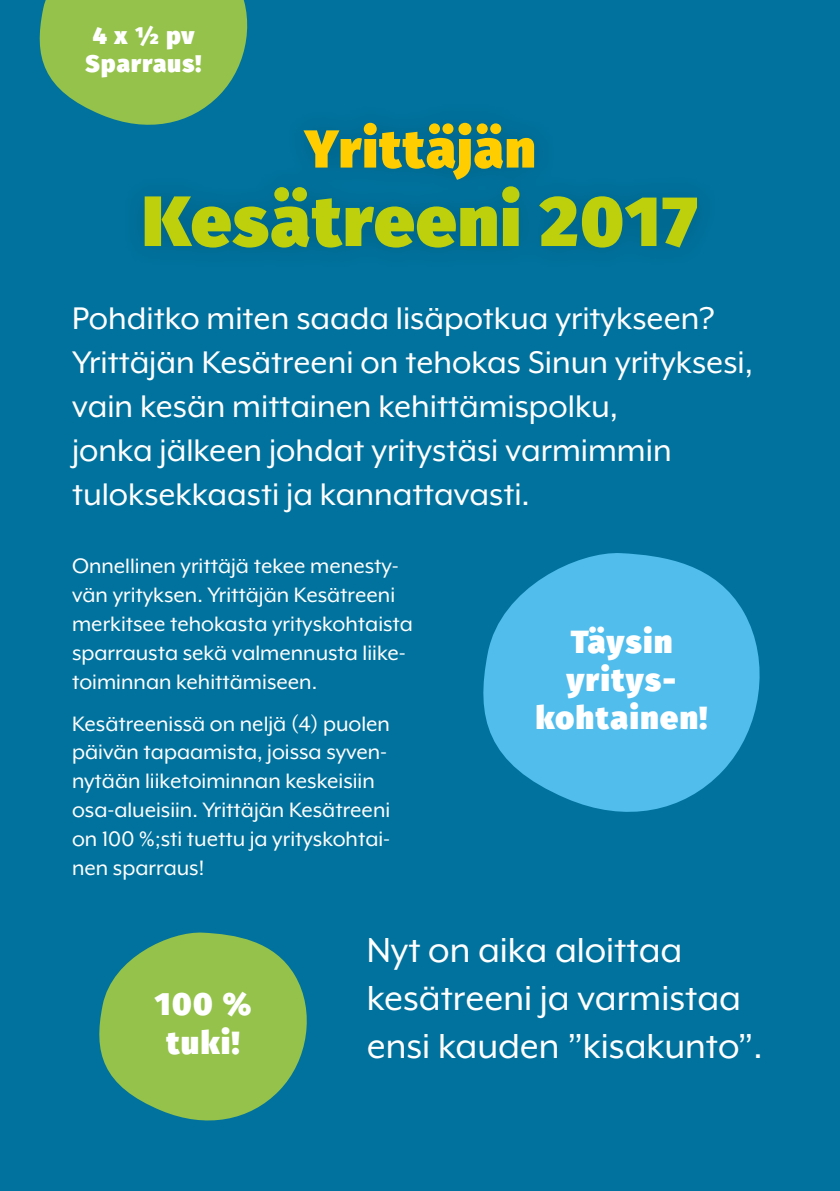
<style>
.page{position:relative;width:840px;height:1191px;background:#fff}
.page>*{position:absolute;margin:0;border:0;box-sizing:border-box;transform-origin:0 0}
.t1{font:900 71px "Fira Sans";letter-spacing:.03em;color:#bed00c}
.t2{font:900 53.2px "Fira Sans";letter-spacing:.03em;color:#ffcd00}
.t3{font:40px/48px "Mr Eaves XL Mod OT";color:#fff}
.t4{font:36px/44px "Mr Eaves XL Mod OT";color:#fff}
.t5{font:900 32px/38.4px "Fira Sans";letter-spacing:.05em;color:#fff;text-align:center}
.t6{font:24px/28.8px "Mr Eaves XL Mod OT";color:#fff}
.t7{font:900 24px/28.8px "Fira Sans";letter-spacing:.05em;color:#fff}
</style>
<div class="page">
<div style="left:0;top:0;width:839px;height:1191px;background:#00729d"></div>
<svg style="left:483px;top:553px;width:277px;height:259px;fill:#50bded"></svg>
<div style="left:120px;top:99px;width:600px;height:173px;background:#006f99"></div>
<svg style="left:99px;top:932px;width:208px;height:189px;fill:#94c24a"></svg>
<svg style="left:39px;top:0;width:209px;height:125px"></svg>
<p class="t7" style="left:86px;top:21px;width:117px">4 x ½ pv<br>Sparraus!</p>
<h2 class="t2" style="left:304px;top:111px;width:232px">Yrittäjän</h2>
<h1 class="t1" style="left:142px;top:170px;width:556px">Kesätreeni 2017</h1>
<h3 class="t4" style="left:72px;top:296px;width:682px">Pohditko miten saada lisäpotkua yritykseen?<br>Yrittäjän Kesätreeni on tehokas Sinun yrityksesi, vain kesän mittainen kehittämispolku,<br>jonka jälkeen johdat yritystäsi varmimmin tuloksekkaasti ja kannattavasti.</h3>
<p class="t6" style="left:72px;top:552px;width:342px">Onnellinen yrittäjä tekee menesty&shy;vän yrityksen. Yrittäjän Kesätreeni merkitsee tehokasta yrityskohtaista sparrausta sekä valmennusta liike&shy;toiminnan kehittämiseen.</p>
<p class="t6" style="left:72px;top:709px;width:319px">Kesätreenissä on neljä (4) puolen päivän tapaamista, joissa syven&shy;nytään liiketoiminnan keskeisiin osa-alueisiin. Yrittäjän Kesätreeni on 100 %;sti tuettu ja yrityskohtai&shy;nen sparraus!</p>
<h3 class="t5" style="left:535px;top:622px;width:173px">Täysin yritys&shy;kohtainen!</h3>
<h3 class="t5" style="left:155px;top:984px;width:98px">100 % tuki!</h3>
<h3 class="t3" style="left:366px;top:926px;width:397px">Nyt on aika aloittaa kesätreeni ja varmistaa ensi kauden ”kisakunto”.</h3>
</div>
